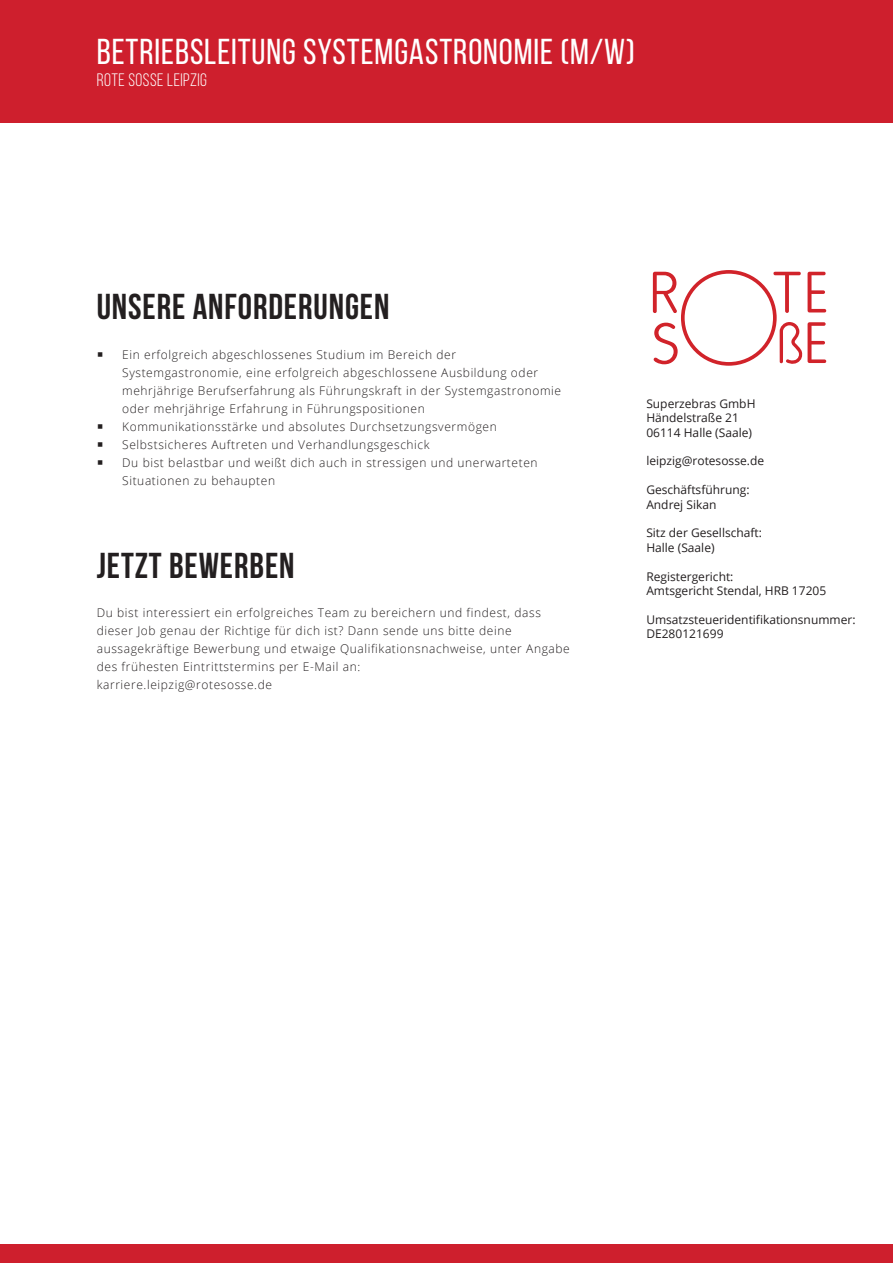
<style>
.page{position:relative;width:893px;height:1263px;background:#fff}
.page>*{position:absolute;margin:0;border:0;box-sizing:border-box;transform-origin:0 0}
.t1{font:36px "Bebas Neue";letter-spacing:.025em;color:#fff}
.t2{font:700 36px "Bebas Neue";letter-spacing:.025em;color:#231f20}
.t3{font:18px "Bebas Neue";letter-spacing:.025em;color:#fff}
.t4{font:300 12px/18px "Open Sans";letter-spacing:.05em;color:#231f20}
.t5{font:12px/14.4px "Open Sans";color:#231f20}
</style>
<div class="page">
<div style="left:0;top:0;width:893px;height:123px;background:#ce1f2d"></div>
<div style="left:0;top:1244px;width:893px;height:19px;background:#ce1f2d"></div>
<svg style="left:653px;top:270px;width:173px;height:96px"></svg>
<h1 class="t1" style="left:97px;top:32px;width:540px">BETRIEBSLEITUNG SYSTEMGASTRONOMIE (M/W)</h1>
<h2 class="t3" style="left:97px;top:70px;width:112px">ROTE SOSSE Leipzig</h2>
<h1 class="t2" style="left:97px;top:287px;width:294px">UNSERE ANFORDERUNGEN</h1>
<p class="t4" style="left:122px;top:345px;width:440px">Ein erfolgreich abgeschlossenes Studium im Bereich der Systemgastronomie, eine erfolgreich abgeschlossene Ausbildung oder mehrjährige Berufserfahrung als Führungskraft in der Systemgastronomie oder mehrjährige Erfahrung in Führungspositionen Kommunikationsstärke und absolutes Durchsetzungsvermögen Selbstsicheres Auftreten und Verhandlungsgeschick<br>Du bist belastbar und weißt dich auch in stressigen und unerwarteten Situationen zu behaupten</p>
<h1 class="t2" style="left:97px;top:545px;width:199px">JETZT BEWERBEN</h1>
<p class="t4" style="left:97px;top:603px;width:475px">Du bist interessiert ein erfolgreiches Team zu bereichern und findest, dass dieser Job genau der Richtige für dich ist? Dann sende uns bitte deine aussagekräftige Bewerbung und etwaige Qualifikationsnachweise, unter Angabe des frühesten Eintrittstermins per E-Mail an:<br>karriere.leipzig@rotesosse.de</p>
<p class="t5" style="left:646px;top:396px;width:111px">Superzebras GmbH<br>Händelstraße 21<br>06114 Halle (Saale)</p>
<p class="t5" style="left:646px;top:454px;width:119px">leipzig@rotesosse.de</p>
<p class="t5" style="left:646px;top:482px;width:105px">Geschäftsführung:<br>Andrej Sikan</p>
<p class="t5" style="left:646px;top:526px;width:117px">Sitz der Gesellschaft:<br>Halle (Saale)</p>
<p class="t5" style="left:646px;top:569px;width:181px">Registergericht:<br>Amtsgericht Stendal, HRB 17205</p>
<p class="t5" style="left:646px;top:612px;width:211px">Umsatzsteueridentifikationsnummer:<br>DE280121699</p>
</div>
